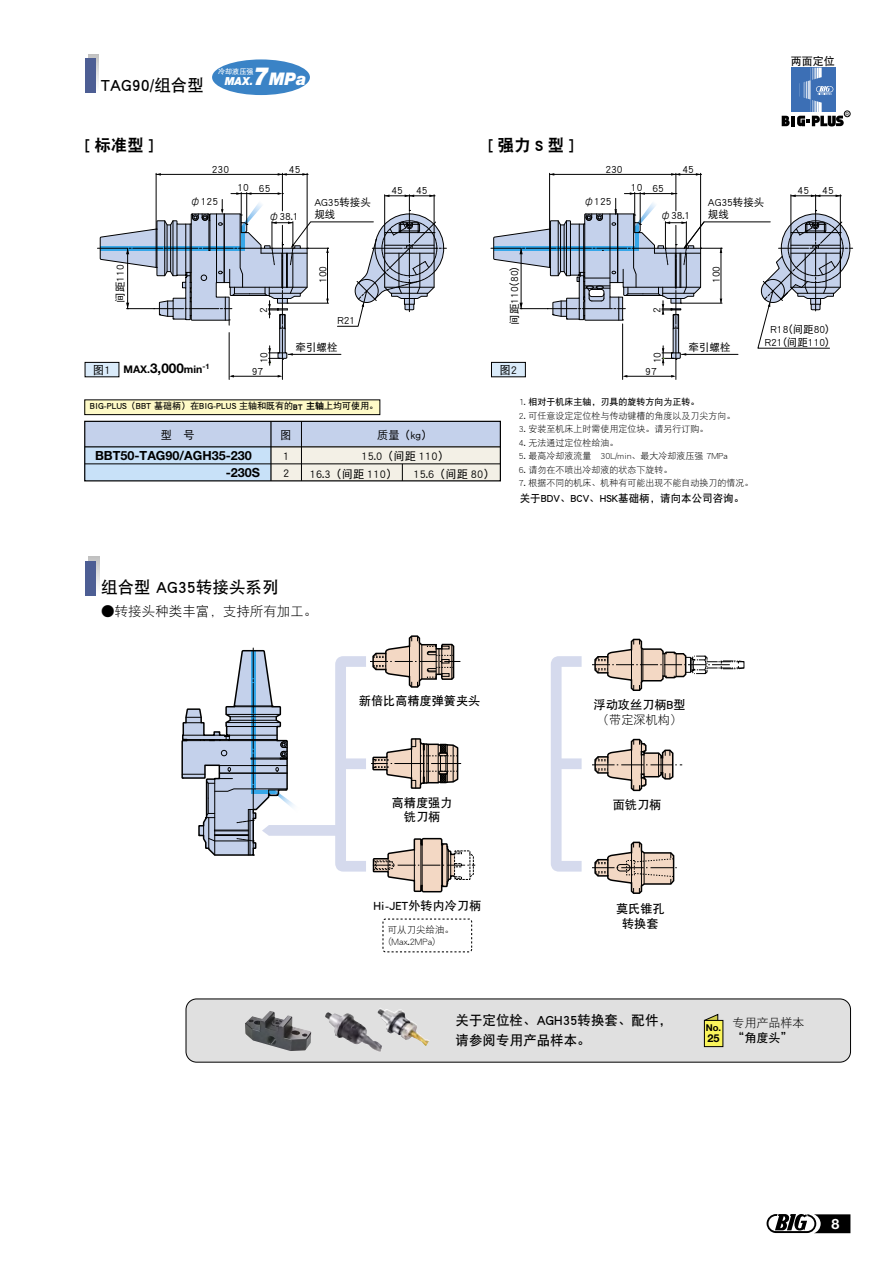
<style>
.page{position:relative;width:893px;height:1263px;background:#fff}
.page>*{position:absolute;margin:0;border:0;box-sizing:border-box;transform-origin:0 0}
.t1{font:italic 900 17.4px "Helvetica Neue LT Std";color:#fff;scale:.94 1}
.t2{font:16.5px "DF Hei GB W7";color:#000}
.t3{font:16.5px "DF Hei GB W9";color:#000}
.t4{font:700 14.25px "Helvetica Neue LT Std";color:#fff}
.t5{font:13.5px/19.8px "DF Hei GB W7";color:#000}
.t6{font:13.5px "DF Hei GB W3";color:#000}
.t7{font:700 12.6px/17.1px "Helvetica Neue LT Std";color:#000}
.t8{font:12.15px/14.5px "DF Hei GB W7";color:#000;text-align:center}
.t9{font:12.15px "DF Hei GB W3";color:#000}
.t10{font:12px "DF Hei GB W3";color:#000}
.t11{font:12px "DF Hei GB W7";color:#000}
.t12{font:11.4px "DF Hei GB W5";color:#000}
.t13{font:11.25px/20.5px "DF Hei GB W5";color:#000;text-align:center}
.t14{font:italic 900 11.1px "Helvetica Neue LT Std";color:#fff;scale:.94 1}
.t15{font:10.95px "DF Hei GB W7";color:#000}
.t16{font:700 10.95px "Helvetica Neue LT Std";color:#000}
.t17{font:10.5px/12.6px "DF Hei GB W5";color:#000}
.t18{font:10.5px "DF Hei GB W7";color:#000}
.t19{font:700 10.5px "Helvetica Neue LT Std";color:#000}
.t20{font:9.45px/12px "DF Hei GB W3";color:#000}
.t21{font:700 9.45px "Helvetica Neue LT Std";color:#000}
.t22{font:9px "DF Hei GB W3";color:#000}
.t23{font:9px "DF Hei GB W7";color:#000}
.t24{font:7.2px "DF Hei GB W7";color:#fff}
.t25{font:5.1px "Helvetica Neue LT Std";color:#000}
.s1{font-size:24.9px}
.s2{font-family:"Shin Go Pro";font-weight:300}
.s3{font-size:13.5px}
.s4{font-family:"DF Hei GB W9"}
.s5{font-family:"DF Hei GB W3"}
</style>
<div class="page">
<hr style="left:676px;top:173px;width:1px;height:38px;background:#000">
<hr style="left:700px;top:173px;width:1px;height:75px;background:#000">
<hr style="left:550px;top:174px;width:151px;height:1px;background:#000">
<hr style="left:549px;top:173px;width:1px;height:55px;background:#000">
<svg style="left:671px;top:173px;width:9px;height:3px"></svg>
<svg style="left:696px;top:173px;width:6px;height:3px"></svg>
<svg style="left:491px;top:192px;width:362px;height:187px"></svg>
<hr style="left:282px;top:173px;width:1px;height:38px;background:#000">
<hr style="left:307px;top:173px;width:1px;height:75px;background:#000">
<hr style="left:156px;top:174px;width:151px;height:1px;background:#000">
<hr style="left:156px;top:173px;width:1px;height:55px;background:#000">
<svg style="left:278px;top:173px;width:9px;height:3px"></svg>
<svg style="left:97px;top:192px;width:350px;height:187px"></svg>
<div style="left:85px;top:400px;width:295px;height:15px;background:#fefac7"></div>
<div style="left:85px;top:400px;width:295px;height:15px;border:1px solid #000"></div>
<hr style="left:791px;top:116px;width:4px;height:10px;background:#000">
<svg style="left:782px;top:116px;width:8px;height:10px"></svg>
<div style="left:791px;top:68px;width:44px;height:44px;background:#3c6fb5"></div>
<svg style="left:797px;top:68px;width:53px;height:58px"></svg>
<div style="left:212px;top:59px;width:98px;height:36px;background:#3a83c6;border-radius:50%"></div>
<div style="left:186px;top:999px;width:664px;height:63px;background:#e0e0e0;border-radius:11px"></div>
<div style="left:186px;top:999px;width:665px;height:63px;border:1px solid #000;border-radius:11px"></div>
<img style="left:245px;top:1011px;width:66px;height:40px">
<img style="left:377px;top:1008px;width:53px;height:38px">
<img style="left:325px;top:1012px;width:58px;height:40px">
<svg style="left:704px;top:1014px;width:14px;height:6px"></svg>
<div style="left:704px;top:1020px;width:19px;height:26px;background:#faf55c"></div>
<div style="left:704px;top:1020px;width:19px;height:27px;border:1px solid #000"></div>
<svg style="left:88px;top:54px;width:11px;height:37px"></svg>
<div style="left:85px;top:58px;width:10px;height:34px;background:#4d5e94"></div>
<svg style="left:88px;top:557px;width:11px;height:30px"></svg>
<div style="left:85px;top:561px;width:11px;height:34px;background:#4d5e94"></div>
<div style="left:382px;top:918px;width:90px;height:34px;border:1px dashed #000;border-radius:3px"></div>
<svg style="left:181px;top:635px;width:294px;height:258px"></svg>
<svg style="left:592px;top:841px;width:85px;height:53px"></svg>
<div style="left:617px;top:864px;width:13px;height:7px;border:1px solid #000;border-radius:3px"></div>
<svg style="left:592px;top:638px;width:152px;height:53px"></svg>
<svg style="left:592px;top:738px;width:90px;height:54px"></svg>
<svg style="left:551px;top:656px;width:31px;height:215px"></svg>
<div style="left:491px;top:362px;width:34px;height:15px;background:#daebfa"></div>
<div style="left:491px;top:362px;width:35px;height:15px;border:1px solid #000"></div>
<div style="left:85px;top:362px;width:34px;height:15px;background:#daebfa"></div>
<div style="left:85px;top:362px;width:34px;height:15px;border:1px solid #000"></div>
<div style="left:85px;top:421px;width:415px;height:26px;background:#c4d1eb"></div>
<div style="left:85px;top:447px;width:186px;height:34px;background:#c8e1f8"></div>
<div style="left:271px;top:447px;width:229px;height:34px;background:#f3f0e6"></div>
<div style="left:84px;top:421px;width:417px;height:60px;border:1px solid #000"></div>
<hr style="left:85px;top:446px;width:415px;height:1px;background:#000">
<hr style="left:85px;top:464px;width:415px;height:1px;background:#000">
<hr style="left:270px;top:421px;width:2px;height:60px;background:#000">
<svg style="left:402px;top:464px;width:1px;height:17px"></svg>
<hr style="left:301px;top:421px;width:1px;height:60px;background:#000">
<svg style="left:767px;top:1214px;width:83px;height:19px"></svg>
<h2 class="t2" style="left:101px;top:76px;width:105px">TAG90/组合型</h2>
<p class="t14" style="left:225px;top:74px;width:32px">MAX.</p>
<h1 class="t1" style="left:253px;top:68px;width:58px"><span class="s1">7</span>MPa</h1>
<p class="t24" style="left:218px;top:67px;width:37px">冷却液压强</p>
<h2 class="t3" style="left:85px;top:136px;width:70px">[ 标准型 ]</h2>
<h2 class="t3" style="left:488px;top:136px;width:87px">[强力S型]</h2>
<p class="t17" style="left:212px;top:163px;width:19px">230</p>
<p class="t17" style="left:289px;top:163px;width:13px">45</p>
<p class="t17" style="left:605px;top:163px;width:19px">230</p>
<p class="t17" style="left:682px;top:163px;width:13px">45</p>
<p class="t17" style="left:237px;top:181px;width:34px">10 65</p>
<p class="t17" style="left:391px;top:184px;width:13px">45</p>
<p class="t17" style="left:416px;top:184px;width:13px">45</p>
<p class="t17" style="left:631px;top:181px;width:34px">10 65</p>
<p class="t17" style="left:190px;top:195px;width:29px"><span class="s2">φ</span>125</p>
<p class="t17" style="left:269px;top:209px;width:31px"><span class="s2">φ</span>38.1</p>
<p class="t17" style="left:314px;top:196px;width:58px">AG35转接头规线</p>
<p class="t17" style="left:584px;top:195px;width:29px"><span class="s2">φ</span>125</p>
<p class="t17" style="left:660px;top:209px;width:31px"><span class="s2">φ</span>38.1</p>
<p class="t17" style="left:708px;top:196px;width:58px">AG35转接头规线</p>
<p class="t15" style="left:791px;top:55px;width:45px">两面定位</p>
<p class="t25" style="left:845px;top:111px;width:5px">R</p>
<p class="t17" style="left:798px;top:184px;width:13px">45</p>
<p class="t17" style="left:822px;top:184px;width:13px">45</p>
<p class="t17" style="left:114px;top:303px;width:40px;rotate:-90deg">间距110</p>
<p class="t17" style="left:257px;top:313px;width:7px;rotate:-90deg">2</p>
<p class="t17" style="left:316px;top:283px;width:19px;rotate:-90deg">100</p>
<p class="t17" style="left:337px;top:314px;width:19px">R21</p>
<p class="t17" style="left:508px;top:325px;width:65px;rotate:-90deg">间距110（80）</p>
<p class="t17" style="left:650px;top:313px;width:7px;rotate:-90deg">2</p>
<p class="t17" style="left:710px;top:283px;width:19px;rotate:-90deg">100</p>
<p class="t17" style="left:296px;top:341px;width:43px">牵引螺栓</p>
<p class="t17" style="left:257px;top:363px;width:13px;rotate:-90deg">10</p>
<p class="t19" style="left:123px;top:363px;width:88px">MAX.<span class="s3">3,000</span>min<sup>-1</sup></p>
<p class="t12" style="left:93px;top:364px;width:19px">图1</p>
<p class="t12" style="left:499px;top:364px;width:19px">图2</p>
<p class="t17" style="left:252px;top:365px;width:13px">97</p>
<p class="t17" style="left:651px;top:363px;width:13px;rotate:-90deg">10</p>
<p class="t17" style="left:645px;top:365px;width:13px">97</p>
<p class="t17" style="left:689px;top:341px;width:43px">牵引螺栓</p>
<p class="t23" style="left:90px;top:401px;width:290px">BIG-PLUS（BBT 基础柄）在BIG-PLUS 主轴和既有的<span class="s4">BT 主轴</span>上均可使用。</p>
<p class="t13" style="left:161px;top:425px;width:35px">型　号</p>
<p class="t13" style="left:362px;top:425px;width:89px">质量（kg）<br>15.0（间距 110）</p>
<p class="t13" style="left:280px;top:425px;width:13px;text-align:left">图<br>1</p>
<p class="t13" style="left:283px;top:463px;width:8px">2</p>
<p class="t13" style="left:310px;top:463px;width:89px">16.3（间距 110）</p>
<p class="t13" style="left:413px;top:463px;width:82px">15.6（间距 80）</p>
<h3 class="t7" style="left:226px;top:447px;width:36px;text-indent:-131px">BBT50-TAG90/AGH35-230 -230S</h3>
<p class="t23" style="left:519px;top:397px;width:182px"><span class="s5">1.</span> 相对于机床主轴，刃具的旋转方向为正转。</p>
<p class="t22" style="left:519px;top:411px;width:218px">2. 可任意设定定位栓与传动键槽的角度以及刀尖方向。</p>
<p class="t22" style="left:519px;top:424px;width:191px">3. 安装至机床上时需使用定位块。请另行订购。</p>
<p class="t22" style="left:519px;top:438px;width:101px">4. 无法通过定位栓给油。</p>
<p class="t22" style="left:519px;top:451px;width:210px">5. 最高冷却液流量　30L/min、最大冷却液压强 7MPa</p>
<p class="t22" style="left:519px;top:465px;width:155px">6. 请勿在不喷出冷却液的状态下旋转。</p>
<p class="t22" style="left:519px;top:478px;width:236px">7. 根据不同的机床、机种有可能出现不能自动换刀的情况。</p>
<p class="t18" style="left:520px;top:492px;width:226px">关于BDV、BCV、HSK基础柄，请向本公司咨询。</p>
<p class="t17" style="left:765px;top:323px;width:71px;text-align:center">R18（间距80）<br>R21（间距110）</p>
<h2 class="t2" style="left:101px;top:578px;width:179px">组合型 AG35转接头系列</h2>
<h3 class="t6" style="left:101px;top:604px;width:217px">●转接头种类丰富，支持所有加工。</h3>
<h3 class="t8" style="left:359px;top:693px;width:123px">新倍比高精度弹簧夹头</h3>
<h3 class="t8" style="left:594px;top:697px;width:93px">浮动攻丝刀柄B型</h3>
<h3 class="t9" style="left:597px;top:713px;width:87px">（带定深机构）</h3>
<h3 class="t8" style="left:392px;top:795px;width:62px">高精度强力铣刀柄</h3>
<h3 class="t8" style="left:613px;top:797px;width:50px">面铣刀柄</h3>
<h3 class="t8" style="left:373px;top:898px;width:109px">Hi-JET外转内冷刀柄</h3>
<p class="t20" style="left:383px;top:924px;width:72px;text-indent:5px">可从刀尖给油。（Max.2MPa）</p>
<h3 class="t8" style="left:616px;top:901px;width:50px">莫氏锥孔转换套</h3>
<h3 class="t5" style="left:456px;top:1010px;width:218px">关于定位栓、AGH35转换套、配件，请参阅专用产品样本。</h3>
<h3 class="t10" style="left:732px;top:1016px;width:74px">专用产品样本</h3>
<p class="t21" style="left:706px;top:1022px;width:17px">No.</p>
<p class="t16" style="left:707px;top:1031px;width:14px">25</p>
<h3 class="t11" style="left:732px;top:1031px;width:62px">“角度头”</h3>
<h3 class="t4" style="left:831px;top:1215px;width:9px">8</h3>
</div>
